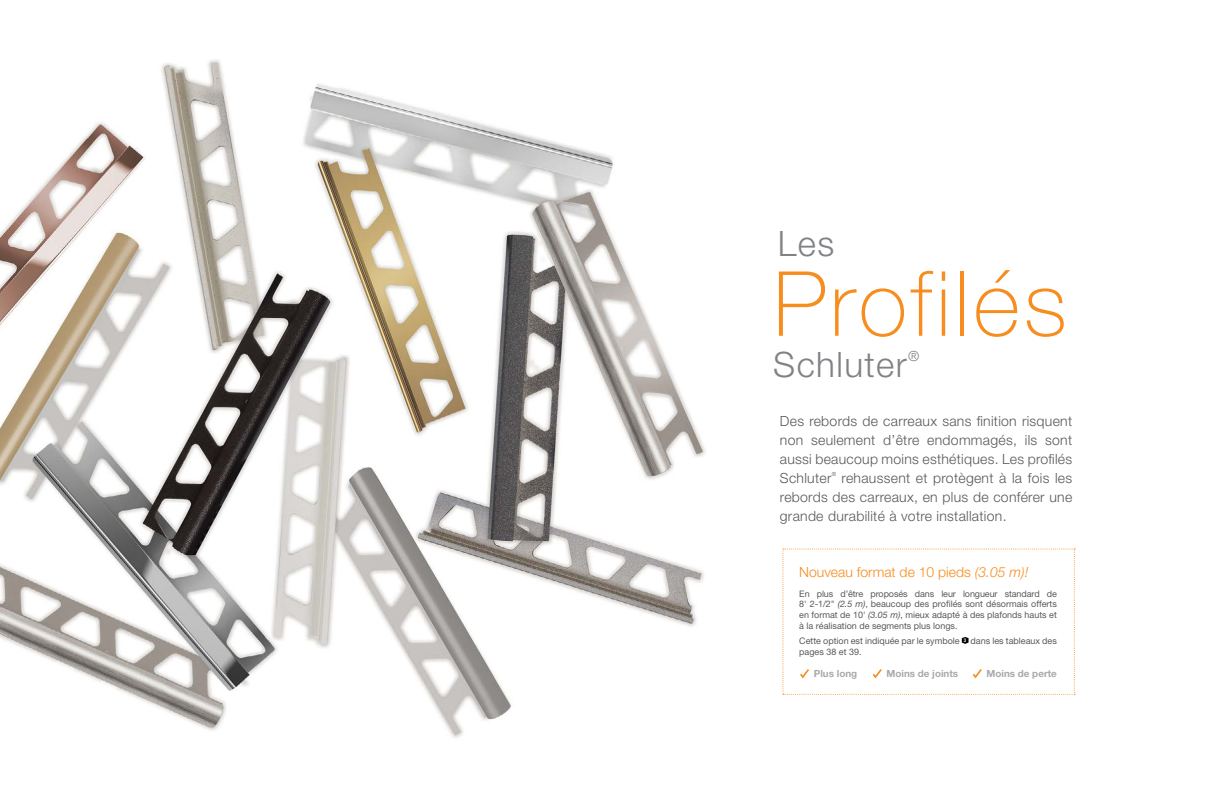
<style>
.page{position:relative;width:1224px;height:792px;background:#fff}
.page>*{position:absolute;margin:0;border:0;box-sizing:border-box;transform-origin:0 0}
.t1{font:100 90px "Helvetica Neue LT Pro";letter-spacing:.04em;color:#f78d1e}
.t2{font:300 35px "Helvetica Neue LT Pro";letter-spacing:.04em;color:#808285}
.t3{font:300 14px/19px "Helvetica Neue LT Pro";letter-spacing:.02em;color:#58595b;text-align:justify}
.t4{font:300 14px "Helvetica Neue LT Pro";color:#f78d1e}
.t5{font:300 14px "Helvetica Neue LT Pro";color:#808285}
.t6{font:700 9.9px "Helvetica Neue LT Pro";color:#a7a9ac}
.t7{font:9px/10.8px "Helvetica Neue LT Pro";color:#58595b;text-align:justify}
.t8{font:300 5.6px "Helvetica Neue LT Pro";color:#58595b}
.s1{font-style:italic}
</style>
<div class="page">
<img style="left:0;top:60px;width:706px;height:678px">
<svg style="left:782px;top:548px;width:293px;height:147px"></svg>
<h2 class="t2" style="left:778px;top:222px;width:58px">Les</h2>
<h1 class="t1" style="left:773px;top:252px;width:295px">Profilés</h1>
<h2 class="t2" style="left:773px;top:343px;width:135px">Schluter</h2>
<h3 class="t5" style="left:908px;top:347px;width:13px">®</h3>
<h3 class="t3" style="left:780px;top:411px;width:294px">Des rebords de carreaux sans finition risquent non seulement d’être endommagés, ils sont aussi beaucoup moins esthétiques. Les profilés Schluter</h3>
<p class="t8" style="left:832px;top:471px;width:6px">®</p>
<h3 class="t3" style="left:780px;top:468px;width:294px;text-indent:62px">rehaussent et protègent à la fois les rebords des carreaux, en plus de conférer une grande durabilité à votre installation.</h3>
<h3 class="t4" style="left:799px;top:563px;width:231px">Nouveau format de 10 pieds <span class="s1">(3.05 m)!</span></h3>
<p class="t7" style="left:799px;top:588px;width:259px">En plus d’être proposés dans leur longueur standard de 8' 2-1/2" <span class="s1">(2.5 m)</span>, beaucoup des profilés sont désormais offerts en format de 10' <span class="s1">(3.05 m)</span>, mieux adapté à des plafonds hauts et à la réalisation de segments plus longs.</p>
<p class="t7" style="left:799px;top:635px;width:259px">Cette option est indiquée par le symbole <sup>3</sup> dans les tableaux des pages 38 et 39.</p>
<p class="t6" style="left:814px;top:667px;width:45px">Plus long</p>
<p class="t6" style="left:887px;top:667px;width:73px">Moins de joints</p>
<p class="t6" style="left:987px;top:667px;width:72px">Moins de perte</p>
</div>
